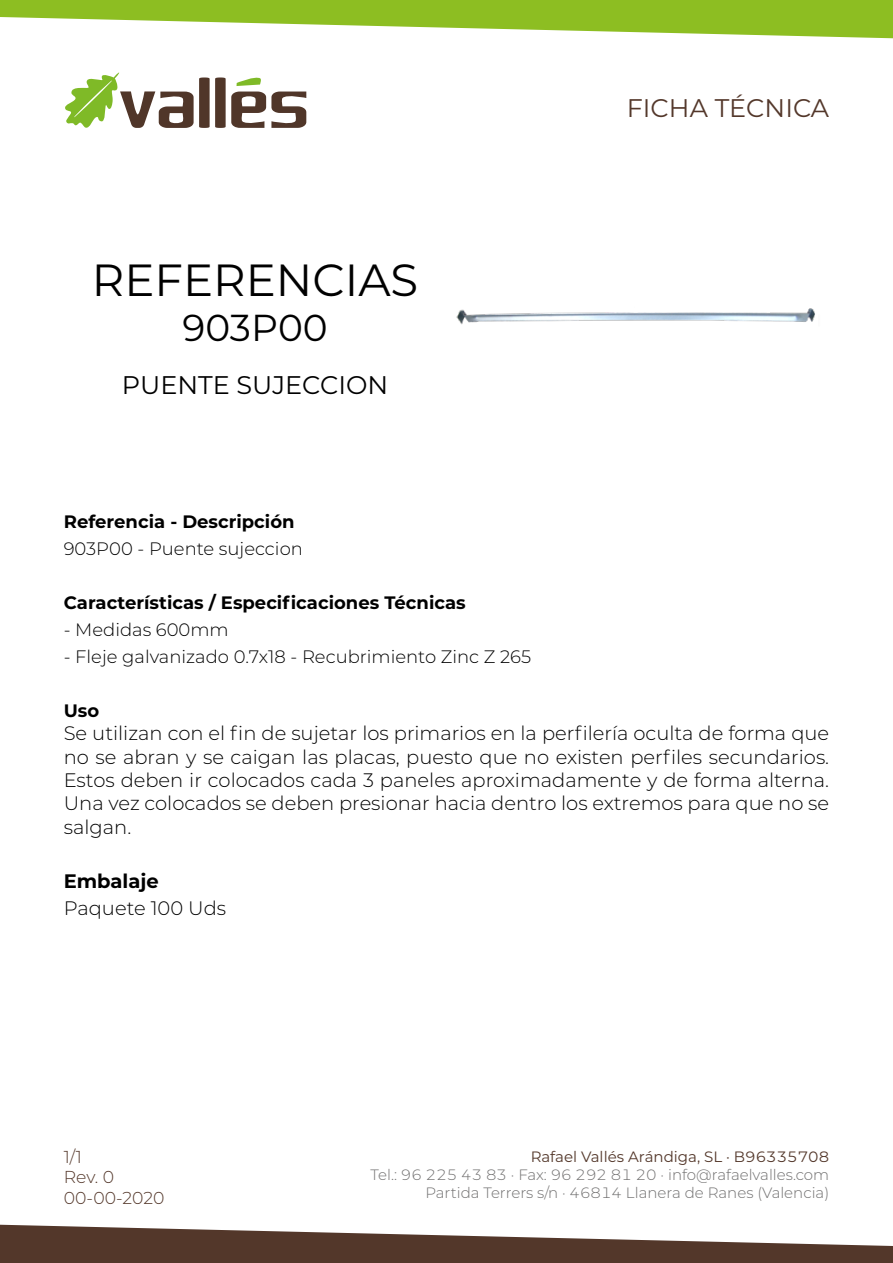
<style>
.page{position:relative;width:893px;height:1263px;background:#fff}
.page>*{position:absolute;margin:0;border:0;box-sizing:border-box;transform-origin:0 0}
.t1{font:45px "Montserrat";color:#000}
.t2{font:37.5px "Montserrat";color:#000}
.t3{font:25.5px "Montserrat";color:#000}
.t4{font:25.5px "Montserrat";color:#53372a}
.t5{font:300 19.5px/23.4px "Montserrat";color:#000;text-align:justify}
.t6{font:700 19.5px "Montserrat";color:#000}
.t7{font:300 18px "Montserrat";color:#000}
.t8{font:700 18px "Montserrat";color:#000}
.t9{font:300 17.25px/20.7px "Montserrat";color:#53372a}
.t10{font:300 15px/18px "Montserrat";color:#706f6f;text-align:right}
.t11{font:15px "Montserrat";color:#53372a}
</style>
<div class="page">
<svg style="left:65px;top:72px;width:241px;height:56px"></svg>
<svg style="left:0;top:0;width:893px;height:38px"></svg>
<svg style="left:0;top:1225px;width:893px;height:38px"></svg>
<img style="left:456px;top:308px;width:359px;height:17px">
<p class="t1" style="left:92px;top:249px;width:328px">REFERENCIAS</p>
<p class="t2" style="left:183px;top:302px;width:147px">903P00</p>
<p class="t3" style="left:122px;top:367px;width:268px">PUENTE SUJECCION</p>
<h3 class="t4" style="left:627px;top:90px;width:204px">FICHA TÉCNICA</h3>
<p class="t8" style="left:64px;top:508px;width:232px">Referencia - Descripción</p>
<p class="t7" style="left:64px;top:536px;width:241px">903P00 - Puente sujeccion</p>
<p class="t8" style="left:64px;top:589px;width:403px">Características / Especificaciones Técnicas</p>
<p class="t7" style="left:64px;top:617px;width:166px">- Medidas 600mm</p>
<p class="t7" style="left:64px;top:644px;width:469px">- Fleje galvanizado 0.7x18 - Recubrimiento Zinc Z 265</p>
<p class="t8" style="left:64px;top:697px;width:37px">Uso</p>
<p class="t5" style="left:64px;top:721px;width:767px">Se utilizan con el fin de sujetar los primarios en la perfilería oculta de forma que no se abran y se caigan las placas, puesto que no existen perfiles secundarios.<br>Estos deben ir colocados cada 3 paneles aproximadamente y de forma alterna.<br>Una vez colocados se deben presionar hacia dentro los extremos para que no se salgan.</p>
<p class="t6" style="left:64px;top:867px;width:97px">Embalaje</p>
<p class="t5" style="left:64px;top:895px;width:164px">Paquete 100 Uds</p>
<p class="t9" style="left:64px;top:1146px;width:102px">1/1<br>Rev. 0<br>00-00-2020</p>
<p class="t11" style="left:531px;top:1146px;width:300px">Rafael Vallés Arándiga, SL · B96335708</p>
<p class="t10" style="left:371px;top:1165px;width:460px">Tel.: 96 225 43 83 · Fax: 96 292 81 20 · info@rafaelvalles.com<br>Partida Terrers s/n · 46814 Llanera de Ranes (Valencia)</p>
</div>
